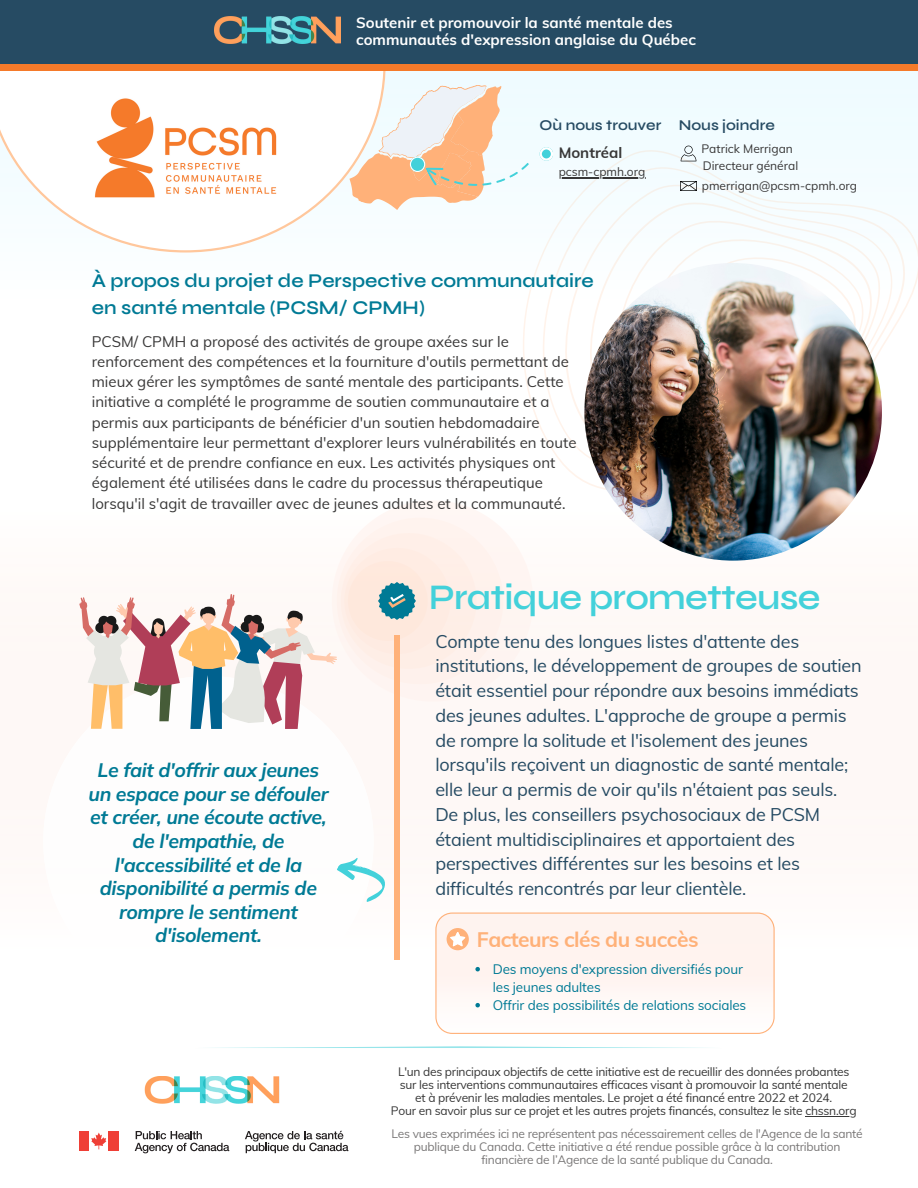
<style>
.page{position:relative;width:918px;height:1188px;background:#fff}
.page>*{position:absolute;margin:0;border:0;box-sizing:border-box;transform-origin:0 0}
.t1{font:600 36px "Syne";letter-spacing:-.02em;color:#43d1da}
.t2{font:700 21px "Mulish";letter-spacing:-.025em;color:#ffb179}
.t3{font:italic 700 19.5px/23.7px "Mulish";letter-spacing:-.02em;color:#007a95;text-align:center}
.t4{font:600 19.5px/27px "Syne";color:#007a95}
.t5{font:18px/24.8px "Mulish";letter-spacing:-.01em;color:#264b63}
.t6{font:15px/20.2px "Muli";color:#383737}
.t7{font:700 15px/16.8px "Muli";color:#fff}
.t8{font:600 15px "Syne";color:#264b63}
.t9{font:700 15px "Mulish";color:#383737}
.t10{font:13.5px/18px "Mulish";letter-spacing:-.01em;color:#007a95}
.t11{font:12px/13px "Mulish";letter-spacing:-.02em;color:#373737;text-align:center}
.t12{font:12px/13px "Mulish";letter-spacing:-.02em;color:#7a7878;text-align:center}
.t13{font:12px/17.7px "Mulish";color:#383737}
</style>
<div class="page">
<div style="left:0;top:0;width:918px;height:1188px;background:linear-gradient(to right,#fff,#f7fdff)"></div>
<div style="left:0;top:357px;width:918px;height:739px;background:#fffdfd"></div>
<div style="left:394px;top:636px;width:6px;height:324px;background:#ffb179"></div>
<svg style="left:0;top:71px;width:386px;height:182px"></svg>
<img style="left:89px;top:94px;width:192px;height:108px;border-radius:9px">
<svg style="left:494px;top:140px;width:424px;height:394px"></svg>
<svg style="left:537px;top:158px;width:379px;height:335px"></svg>
<svg style="left:560px;top:176px;width:343px;height:288px"></svg>
<svg style="left:585px;top:195px;width:297px;height:253px;fill:#f6fdff"></svg>
<svg style="left:612px;top:214px;width:262px;height:148px"></svg>
<svg style="left:639px;top:237px;width:226px;height:105px"></svg>
<svg style="left:695px;top:267px;width:154px;height:51px"></svg>
<svg style="left:349px;top:85px;width:180px;height:125px"></svg>
<svg style="left:435px;top:913px;width:340px;height:121px"></svg>
<img style="left:584px;top:263px;width:298px;height:298px;border-radius:50%">
<svg style="left:337px;top:858px;width:48px;height:44px"></svg>
<svg style="left:681px;top:146px;width:15px;height:15px"></svg>
<img style="left:681px;top:182px;width:16px;height:9px">
<svg style="left:540px;top:147px;width:13px;height:14px"></svg>
<svg style="left:79px;top:500px;width:454px;height:229px"></svg>
<svg style="left:212px;top:1046px;width:494px;height:2px"></svg>
<img style="left:131px;top:1076px;width:165px;height:29px">
<div style="left:79px;top:1131px;width:10px;height:20px;background:#ef3f36"></div>
<svg style="left:91px;top:1133px;width:15px;height:16px"></svg>
<div style="left:109px;top:1131px;width:10px;height:20px;background:#ef3f36"></div>
<svg style="left:135px;top:1131px;width:94px;height:22px"></svg>
<svg style="left:245px;top:1131px;width:103px;height:22px"></svg>
<hr style="left:559px;top:177px;width:86px;height:1px;background:#383737">
<hr style="left:805px;top:1116px;width:51px;height:1px;background:#373737">
<div style="left:0;top:0;width:918px;height:65px;background:#264b63"></div>
<img style="left:214px;top:17px;width:126px;height:27px">
<div style="left:0;top:64px;width:918px;height:7px;background:#f57a2a"></div>
<p class="t7" style="left:356px;top:14px;width:341px">Soutenir et promouvoir la santé mentale des communautés d'expression anglaise du Québec</p>
<p class="t8" style="left:540px;top:116px;width:123px">Où nous trouver</p>
<p class="t9" style="left:559px;top:143px;width:65px">Montréal</p>
<p class="t13" style="left:559px;top:163px;width:88px">pcsm-cpmh.org</p>
<p class="t8" style="left:679px;top:116px;width:98px">Nous joindre</p>
<p class="t13" style="left:702px;top:139px;width:98px">Patrick Merrigan<br>Directeur général</p>
<p class="t13" style="left:702px;top:177px;width:157px">pmerrigan@pcsm-cpmh.org</p>
<h3 class="t4" style="left:92px;top:267px;width:503px">À propos du projet de Perspective communautaire en santé mentale (PCSM/ CPMH)</h3>
<p class="t6" style="left:92px;top:331px;width:486px">PCSM/ CPMH a proposé des activités de groupe axées sur le renforcement des compétences et la fourniture d'outils permettant de mieux gérer les symptômes de santé mentale des participants. Cette initiative a complété le programme de soutien communautaire et a permis aux participants de bénéficier d'un soutien hebdomadaire supplémentaire leur permettant d'explorer leurs vulnérabilités en toute sécurité et de prendre confiance en eux. Les activités physiques ont également été utilisées dans le cadre du processus thérapeutique lorsqu'il s'agit de travailler avec de jeunes adultes et la communauté.</p>
<h3 class="t3" style="left:88px;top:758px;width:242px">Le fait d'offrir aux jeunes un espace pour se défouler et créer, une écoute active, de l'empathie, de l'accessibilité et de la disponibilité a permis de rompre le sentiment d'isolement.</h3>
<h1 class="t1" style="left:429px;top:575px;width:393px">Pratique prometteuse</h1>
<p class="t5" style="left:435px;top:629px;width:428px">Compte tenu des longues listes d'attente des institutions, le développement de groupes de soutien était essentiel pour répondre aux besoins immédiats des jeunes adultes. L'approche de groupe a permis de rompre la solitude et l'isolement des jeunes lorsqu'ils reçoivent un diagnostic de santé mentale; elle leur a permis de voir qu'ils n'étaient pas seuls.<br>De plus, les conseillers psychosociaux de PCSM étaient multidisciplinaires et apportaient des perspectives différentes sur les besoins et les difficultés rencontrés par leur clientèle.</p>
<h2 class="t2" style="left:477px;top:926px;width:223px">Facteurs clés du succès</h2>
<p class="t10" style="left:493px;top:960px;width:255px">Des moyens d'expression diversifiés pour les jeunes adultes<br>Offrir des possibilités de relations sociales</p>
<p class="t11" style="left:391px;top:1065px;width:467px">L'un des principaux objectifs de cette initiative est de recueillir des données probantes sur les interventions communautaires efficaces visant à promouvoir la santé mentale<br>et à prévenir les maladies mentales. Le projet a été financé entre 2022 et 2024.<br>Pour en savoir plus sur ce projet et les autres projets financés, consultez le site chssn.org</p>
<p class="t12" style="left:392px;top:1127px;width:473px">Les vues exprimées ici ne représentent pas nécessairement celles de l'Agence de la santé publique du Canada. Cette initiative a été rendue possible grâce à la contribution financière de l’Agence de la santé publique du Canada.</p>
</div>
